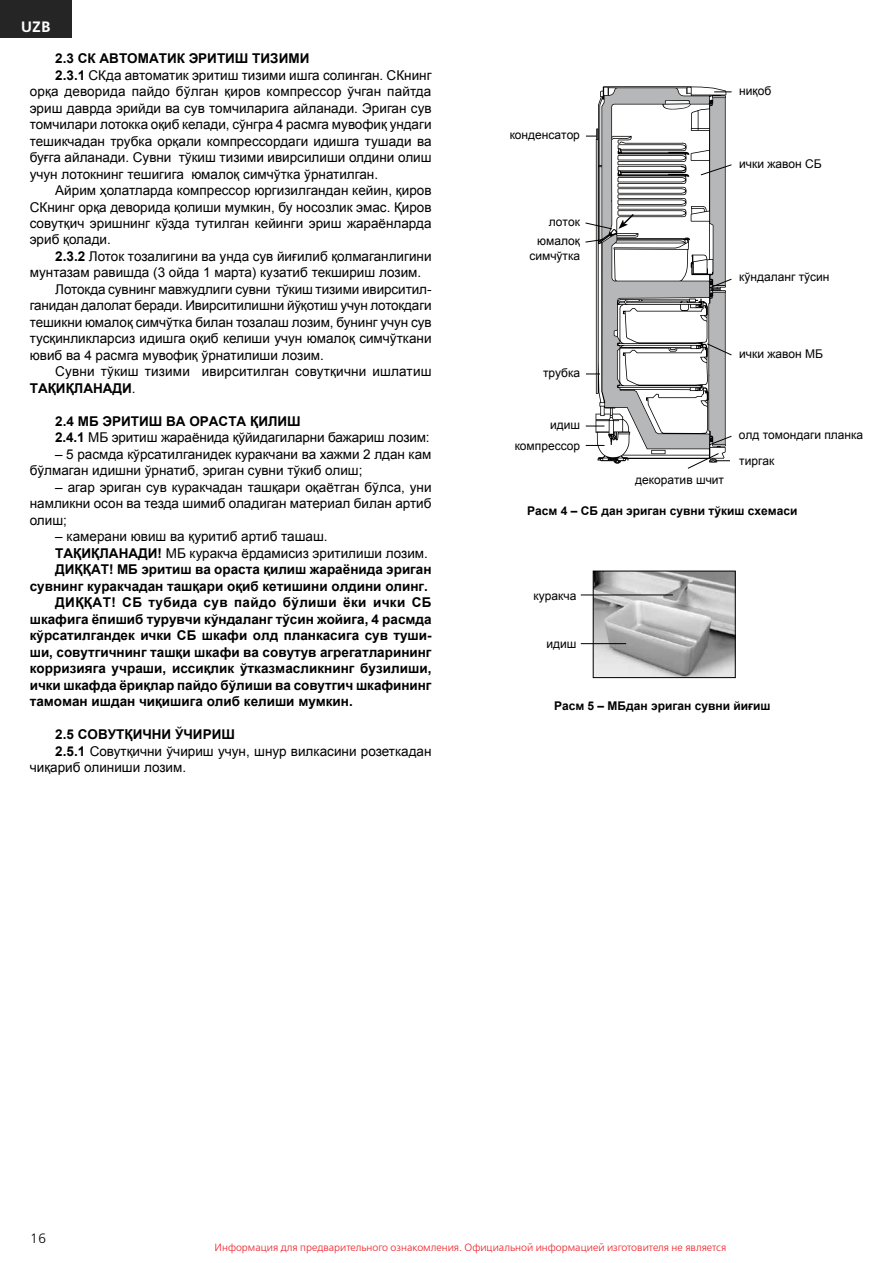
<style>
.page{position:relative;width:893px;height:1263px;background:#fff}
.page>*{position:absolute;margin:0;border:0;box-sizing:border-box;transform-origin:0 0}
.t1{font:15px "Free Set Demi Bold C";color:#fff}
.t2{font:13.5px/16.5px "Arial";color:#000}
.t3{font:700 13.5px "Arial";color:#000}
.t4{font:700 13.5px "Arial";letter-spacing:.03em;color:#000}
.t5{font:13.5px "Free Set Light C";color:#000}
.t6{font:12px/14.4px "Arial";color:#000;text-align:right}
.t7{font:700 12px "Arial";color:#000}
.t8{font:10.5px "Free Set Light C";color:#ed1d24}
.s1{font-weight:700}
.s2{font-weight:400}
</style>
<div class="page">
<div style="left:0;top:0;width:72px;height:38px;background:#252525"></div>
<img style="left:595px;top:573px;width:139px;height:103px">
<div style="left:593px;top:571px;width:143px;height:107px;border:1px solid #000"></div>
<hr style="left:581px;top:595px;width:92px;height:1px;background:#000">
<hr style="left:581px;top:643px;width:45px;height:1px;background:#000">
<svg style="left:585px;top:88px;width:147px;height:381px"></svg>
<p class="t1" style="left:21px;top:19px;width:31px">UZB</p>
<p class="t3" style="left:55px;top:49px;width:254px">2.3 СК АВТОМАТИК ЭРИТИШ ТИЗИМИ</p>
<p class="t2" style="left:55px;top:67px;width:378px"><span class="s1">2.3.1</span> СКда автоматик эритиш тизими ишга солинган. СКнинг</p>
<p class="t2" style="left:30px;top:83px;width:403px">орқа деворида пайдо бўлган қиров компрессор ўчган пайтда</p>
<p class="t2" style="left:30px;top:100px;width:403px">эриш даврда эрийди ва сув томчиларига айланади. Эриган сув</p>
<p class="t2" style="left:30px;top:116px;width:403px">томчилари лотокка оқиб келади, сўнгра 4 расмга мувофиқ ундаги</p>
<p class="t2" style="left:30px;top:133px;width:403px">тешикчадан трубка орқали компрессордаги идишга тушади ва</p>
<p class="t2" style="left:30px;top:149px;width:403px">буғга айланади. Сувни тўкиш тизими ивирсилиши олдини олиш</p>
<p class="t2" style="left:30px;top:166px;width:350px">учун лотокнинг тешигига юмалоқ симчўтка ўрнатилган.</p>
<p class="t2" style="left:55px;top:182px;width:378px">Айрим ҳолатларда компрессор юргизилгандан кейин, қиров</p>
<p class="t2" style="left:30px;top:199px;width:403px">СКнинг орқа деворида қолиши мумкин, бу носозлик эмас. Қиров</p>
<p class="t2" style="left:30px;top:215px;width:403px">совутқич эришнинг кўзда тутилган кейинги эриш жараёнларда</p>
<p class="t2" style="left:30px;top:232px;width:83px">эриб қолади.</p>
<p class="t2" style="left:55px;top:248px;width:378px"><span class="s1">2.3.2</span> Лоток тозалигини ва унда сув йиғилиб қолмаганлигини</p>
<p class="t2" style="left:30px;top:265px;width:393px">мунтазам равишда (3 ойда 1 марта) кузатиб текшириш лозим.</p>
<p class="t2" style="left:55px;top:281px;width:378px">Лотокда сувнинг мавжудлиги сувни тўкиш тизими ивирситил-</p>
<p class="t2" style="left:30px;top:298px;width:403px">ганидан далолат беради. Ивирситилишни йўқотиш учун лотокдаги</p>
<p class="t2" style="left:30px;top:314px;width:403px">тешикни юмалоқ симчўтка билан тозалаш лозим, бунинг учун сув</p>
<p class="t2" style="left:30px;top:331px;width:403px">тусқинликларсиз идишга оқиб келиши учун юмалоқ симчўткани</p>
<p class="t2" style="left:30px;top:347px;width:296px">ювиб ва 4 расмга мувофиқ ўрнатилиши лозим.</p>
<p class="t2" style="left:55px;top:364px;width:378px">Сувни тўкиш тизими ивирситилган совутқични ишлатиш</p>
<p class="t3" style="left:30px;top:379px;width:107px">ТАҚИҚЛАНАДИ<span class="s2">.</span></p>
<p class="t3" style="left:55px;top:412px;width:213px">2.4 МБ ЭРИТИШ ВА ОРАСТА ҚИЛИ</p>
<p class="t2" style="left:55px;top:413px;width:376px;text-indent:232px"><span class="s1">Ш<br>2.4.1</span> МБ эритиш жараёнида қўйидагиларни бажариш лозим:</p>
<p class="t2" style="left:30px;top:446px;width:403px;text-indent:26px">– 5 расмда кўрсатилганидек куракчани ва хажми 2 лдан кам бўлмаган идишни ўрнатиб, эриган сувни тўкиб олиш;</p>
<p class="t2" style="left:30px;top:479px;width:403px;text-align:justify;text-indent:26px">– агар эриган сув куракчадан ташқари оқаётган бўлса, уни намликни осон ва тезда шимиб оладиган материал билан артиб олиш;</p>
<p class="t2" style="left:55px;top:529px;width:274px">– камерани ювиш ва қуритиб артиб ташаш.</p>
<p class="t2" style="left:55px;top:545px;width:374px"><span class="s1">ТАҚИҚЛАНАДИ!</span> МБ куракча ёрдамисиз эритилиши лозим.</p>
<p class="t3" style="left:55px;top:561px;width:378px">ДИҚҚАТ! МБ эритиш ва ораста қилиш жараёнида эриган</p>
<p class="t3" style="left:30px;top:577px;width:400px">сувнинг куракчадан ташқари оқиб кетишини олдини олинг.</p>
<p class="t4" style="left:55px;top:594px;width:378px">ДИҚҚАТ! СБ тубида сув пайдо бўлиши ёки ички СБ</p>
<p class="t3" style="left:30px;top:610px;width:403px">шкафига ёпишиб турувчи кўндаланг тўсин жойига, 4 расмда</p>
<p class="t3" style="left:30px;top:627px;width:403px">кўрсатилгандек ички СБ шкафи олд планкасига сув туши-</p>
<p class="t3" style="left:30px;top:643px;width:403px">ши, совутгичнинг ташқи шкафи ва совутув агрегатларининг</p>
<p class="t3" style="left:30px;top:660px;width:403px">корризияга учраши, иссиқлик ўтказмасликнинг бузилиши,</p>
<p class="t3" style="left:30px;top:676px;width:403px">ички шкафда ёриқлар пайдо бўлиши ва совутгич шкафининг</p>
<p class="t3" style="left:30px;top:693px;width:325px">тамоман ишдан чиқишига олиб келиши мумкин.</p>
<p class="t3" style="left:55px;top:726px;width:181px">2.5 СОВУТҚИЧ НИ ЎЧИ РИШ</p>
<p class="t2" style="left:55px;top:743px;width:378px"><span class="s1">2.5.1</span> Совутқични ўчириш учун, шнур вилкасини розеткадан</p>
<p class="t2" style="left:30px;top:760px;width:158px">чиқариб олиниши лозим.</p>
<p class="t6" style="left:510px;top:128px;width:72px">конденсатор</p>
<p class="t6" style="left:549px;top:215px;width:33px">лоток</p>
<p class="t6" style="left:529px;top:234px;width:52px">юмалоқ симчўтка</p>
<p class="t6" style="left:543px;top:366px;width:38px">трубка</p>
<p class="t6" style="left:550px;top:418px;width:32px">идиш</p>
<p class="t6" style="left:515px;top:438px;width:67px">компрессор</p>
<p class="t6" style="left:739px;top:83px;width:34px">ниқоб</p>
<p class="t6" style="left:739px;top:157px;width:84px">ички жавон СБ</p>
<p class="t6" style="left:739px;top:269px;width:92px">кўндаланг тўсин</p>
<p class="t6" style="left:739px;top:347px;width:85px">ички жавон МБ</p>
<p class="t6" style="left:635px;top:473px;width:90px">декоратив шчит</p>
<p class="t6" style="left:739px;top:427px;width:126px">олд томондаги планка</p>
<p class="t6" style="left:739px;top:454px;width:37px">тиргак</p>
<p class="t7" style="left:527px;top:503px;width:272px">Расм 4 – СБ дан эриган сувни тўкиш схемаси</p>
<p class="t6" style="left:534px;top:588px;width:44px">куракча</p>
<p class="t6" style="left:546px;top:636px;width:32px">идиш</p>
<p class="t7" style="left:554px;top:697px;width:218px">Расм 5 – МБдан эриган сувни йиғиш</p>
<p class="t5" style="left:30px;top:1231px;width:18px">16</p>
<p class="t8" style="left:215px;top:1242px;width:513px">Информация для предварительного ознакомления. Официальной информацией изготовителя не является</p>
</div>
